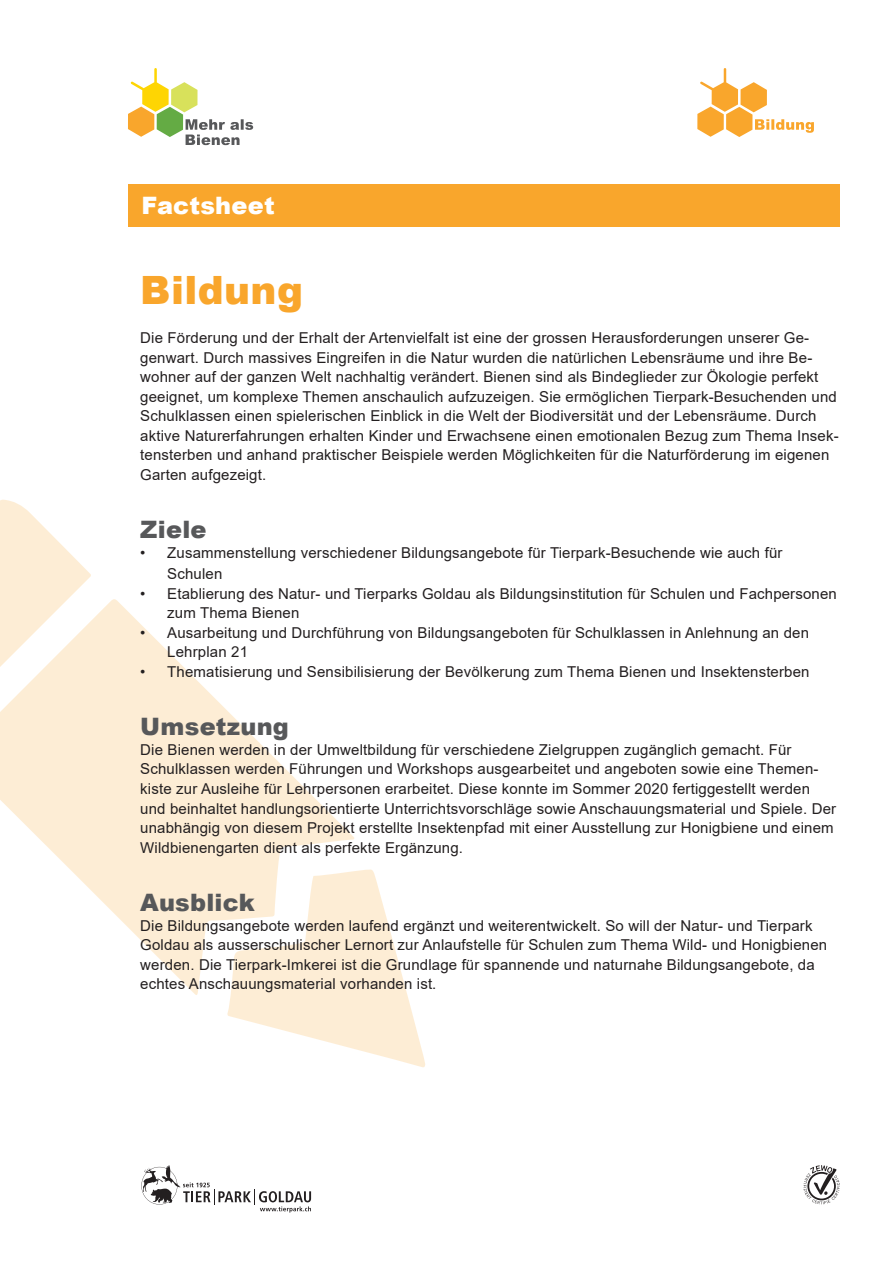
<style>
.page{position:relative;width:893px;height:1263px;background:#fff}
.page>*{position:absolute;margin:0;border:0;box-sizing:border-box;transform-origin:0 0}
.Titel{font:900 39px "Arial";letter-spacing:.01em;color:#f9a62c}
.Titel-Text{font:900 24px "Arial";letter-spacing:.01em;color:#57585a}
.Titel-Text_Weiss{font:900 24px "Arial";letter-spacing:.01em;color:#fff}
.Lauftext{font:15px/19.5px "Arial";letter-spacing:.01em;color:#231f20}
</style>
<div class="page">
<svg style="left:803px;top:1165px;width:37px;height:39px"></svg>
<svg style="left:141px;top:1165px;width:170px;height:47px"></svg>
<svg style="left:128px;top:68px;width:125px;height:77px"></svg>
<svg style="left:0;top:599px;width:354px;height:396px;fill:#fdedd5"></svg>
<svg style="left:0;top:499px;width:91px;height:233px"></svg>
<svg style="left:227px;top:869px;width:198px;height:199px"></svg>
<div style="left:128px;top:184px;width:712px;height:43px;background:#f9a62c"></div>
<svg style="left:697px;top:68px;width:117px;height:69px"></svg>
<p class="Titel-Text_Weiss" style="left:141px;top:188px;width:135px">Factsheet</p>
<p class="Titel" style="left:140px;top:262px;width:164px">Bildung</p>
<p class="Lauftext" style="left:140px;top:328px;width:700px">Die Förderung und der Erhalt der Artenvielfalt ist eine der grossen Herausforderungen unserer Ge&shy;genwart. Durch massives Eingreifen in die Natur wurden die natürlichen Lebensräume und ihre Be&shy;wohner auf der ganzen Welt nachhaltig verändert. Bienen sind als Bindeglieder zur Ökologie perfekt geeignet, um komplexe Themen anschaulich aufzuzeigen. Sie ermöglichen Tierpark-Besuchenden und Schulklassen einen spielerischen Einblick in die Welt der Biodiversität und der Lebensräume. Durch aktive Naturerfahrungen erhalten Kinder und Erwachsene einen emotionalen Bezug zum Thema Insek&shy;tensterben und anhand praktischer Beispiele werden Möglichkeiten für die Naturförderung im eigenen Garten aufgezeigt.</p>
<p class="Titel-Text" style="left:140px;top:512px;width:68px">Ziele</p>
<p class="Lauftext" style="left:167px;top:542px;width:617px;line-height:21.6px;text-indent:-27px">• Zusammenstellung verschiedener Bildungsangebote für Tierpark-Besuchende wie auch für<br>Schulen</p>
<p class="Lauftext" style="left:167px;top:584px;width:671px;text-indent:-27px">• Etablierung des Natur- und Tierparks Goldau als Bildungsinstitution für Schulen und Fachpersonen zum Thema Bienen</p>
<p class="Lauftext" style="left:167px;top:623px;width:643px;text-indent:-27px">• Ausarbeitung und Durchführung von Bildungsangeboten für Schulklassen in Anlehnung an den<br>Lehrplan 21</p>
<p class="Lauftext" style="left:140px;top:662px;width:671px">• Thematisierung und Sensibilisierung der Bevölkerung zum Thema Bienen und Insektensterben</p>
<p class="Titel-Text" style="left:140px;top:709px;width:150px">Umsetzung</p>
<p class="Lauftext" style="left:140px;top:740px;width:697px">Die Bienen werden in der Umweltbildung für verschiedene Zielgruppen zugänglich gemacht. Für Schulklassen werden Führungen und Workshops ausgearbeitet und angeboten sowie eine Themen&shy;kiste zur Ausleihe für Lehrpersonen erarbeitet. Diese konnte im Sommer 2020 fertiggestellt werden und beinhaltet handlungsorientierte Unterrichtsvorschläge sowie Anschauungsmaterial und Spiele. Der unabhängig von diesem Projekt erstellte Insektenpfad mit einer Ausstellung zur Honigbiene und einem Wildbienengarten dient als perfekte Ergänzung.</p>
<p class="Titel-Text" style="left:140px;top:885px;width:116px">Ausblick</p>
<p class="Lauftext" style="left:140px;top:915px;width:688px">Die Bildungsangebote werden laufend ergänzt und weiterentwickelt. So will der Natur- und Tierpark Goldau als ausserschulischer Lernort zur Anlaufstelle für Schulen zum Thema Wild- und Honigbienen werden. Die Tierpark-Imkerei ist die Grundlage für spannende und naturnahe Bildungsangebote, da echtes Anschauungsmaterial vorhanden ist.</p>
</div>
